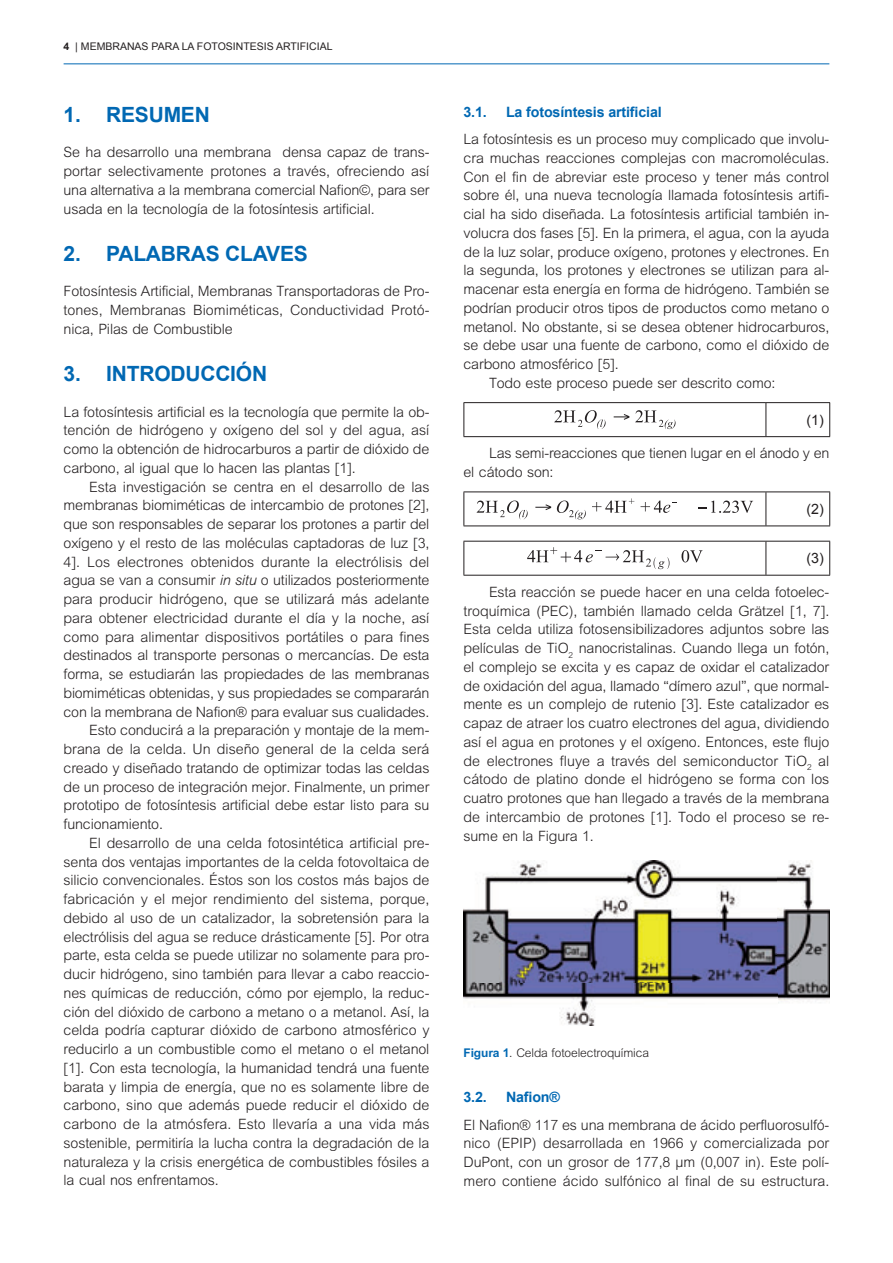
<style>
.page{position:relative;width:893px;height:1263px;background:#fff}
.page>*{position:absolute;margin:0;border:0;box-sizing:border-box;transform-origin:0 0}
.t1{font:700 21px "Arial";letter-spacing:-.01em;color:#0168b3}
.t2{font:300 14.25px/18.8px "M Arial";letter-spacing:-.01em;color:#231f20;text-align:justify}
.t3{font:700 14.25px "Arial";letter-spacing:-.01em;color:#0168b3}
.t4{font:14.25px "Arial";color:#231f20}
.t5{font:300 12px "M Arial";letter-spacing:-.01em;color:#231f20}
.t6{font:10.5px "Arial";color:#231f20}
.s1{font-weight:700}
.s2{font-style:italic}
.s3{font-weight:700;color:#0168b3}
</style>
<div class="page">
<hr style="left:64px;top:63px;width:765px;height:1px;background:#0168b3">
<hr style="left:463px;top:402px;width:303px;height:1px;background:#231f20">
<hr style="left:463px;top:403px;width:1px;height:33px;background:#231f20">
<hr style="left:766px;top:402px;width:64px;height:1px;background:#231f20">
<hr style="left:765px;top:403px;width:1px;height:33px;background:#231f20">
<hr style="left:829px;top:403px;width:1px;height:33px;background:#231f20">
<hr style="left:463px;top:436px;width:367px;height:1px;background:#231f20">
<svg style="left:635px;top:410px;width:40px;height:19px"></svg>
<svg style="left:554px;top:410px;width:51px;height:19px"></svg>
<svg style="left:613px;top:414px;width:16px;height:6px"></svg>
<hr style="left:463px;top:492px;width:303px;height:1px;background:#231f20">
<hr style="left:463px;top:492px;width:1px;height:34px;background:#231f20">
<hr style="left:766px;top:492px;width:64px;height:1px;background:#231f20">
<hr style="left:765px;top:492px;width:1px;height:34px;background:#231f20">
<hr style="left:829px;top:492px;width:1px;height:34px;background:#231f20">
<hr style="left:463px;top:526px;width:367px;height:1px;background:#231f20">
<svg style="left:698px;top:501px;width:55px;height:12px"></svg>
<svg style="left:535px;top:504px;width:16px;height:6px"></svg>
<svg style="left:640px;top:501px;width:37px;height:12px"></svg>
<svg style="left:592px;top:498px;width:42px;height:15px"></svg>
<svg style="left:557px;top:501px;width:28px;height:18px"></svg>
<svg style="left:476px;top:501px;width:51px;height:18px"></svg>
<hr style="left:463px;top:541px;width:303px;height:1px;background:#231f20">
<hr style="left:463px;top:542px;width:1px;height:33px;background:#231f20">
<hr style="left:766px;top:541px;width:64px;height:1px;background:#231f20">
<hr style="left:765px;top:542px;width:1px;height:33px;background:#231f20">
<hr style="left:829px;top:542px;width:1px;height:33px;background:#231f20">
<hr style="left:463px;top:575px;width:367px;height:1px;background:#231f20">
<svg style="left:527px;top:547px;width:142px;height:22px"></svg>
<svg style="left:681px;top:550px;width:21px;height:13px"></svg>
<img style="left:463px;top:860px;width:366px;height:165px">
<p class="t6" style="left:64px;top:41px;width:270px"><span class="s1">4</span> | MEMBRANAS PARA LA FOTOSINTESIS ARTIFICIAL</p>
<h1 class="t1" style="left:64px;top:103px;width:148px">1. RESUMEN</h1>
<p class="t2" style="left:64px;top:144px;width:367px">Se ha desarrollo una membrana densa capaz de trans&shy;portar selectivamente protones a través, ofreciendo así una alternativa a la membrana comercial Nafion©, para ser usada en la tecnología de la fotosíntesis artificial.</p>
<h1 class="t1" style="left:64px;top:242px;width:246px">2. PALABRAS CLAVES</h1>
<p class="t2" style="left:64px;top:283px;width:367px">Fotosíntesis Artificial, Membranas Transportadoras de Pro&shy;tones, Membranas Biomiméticas, Conductividad Protó&shy;nica, Pilas de Combustible</p>
<h1 class="t1" style="left:64px;top:362px;width:205px">3. INTRODUCCIÓN</h1>
<p class="t2" style="left:64px;top:403px;width:367px">La fotosíntesis artificial es la tecnología que permite la ob&shy;tención de hidrógeno y oxígeno del sol y del agua, así como la obtención de hidrocarburos a partir de dióxido de carbono, al igual que lo hacen las plantas [1].</p>
<p class="t2" style="left:89px;top:478px;width:342px">Esta investigación se centra en el desarrollo de las</p>
<p class="t2" style="left:64px;top:497px;width:367px">membranas biomiméticas de intercambio de protones [2],</p>
<p class="t2" style="left:64px;top:516px;width:367px">que son responsables de separar los protones a partir del</p>
<p class="t2" style="left:64px;top:535px;width:367px">oxígeno y el resto de las moléculas captadoras de luz [3,</p>
<p class="t2" style="left:64px;top:553px;width:367px">4]. Los electrones obtenidos durante la electrólisis del</p>
<p class="t2" style="left:64px;top:572px;width:367px">agua se van a consumir <span class="s2">in situ</span> o utilizados posteriormente</p>
<p class="t2" style="left:64px;top:591px;width:367px">para producir hidrógeno, que se utilizará más adelante</p>
<p class="t2" style="left:64px;top:610px;width:367px">para obtener electricidad durante el día y la noche, así</p>
<p class="t2" style="left:64px;top:628px;width:367px">como para alimentar dispositivos portátiles o para fines</p>
<p class="t2" style="left:64px;top:647px;width:367px">destinados al transporte personas o mercancías. De esta</p>
<p class="t2" style="left:64px;top:666px;width:367px">forma, se estudiarán las propiedades de las membranas</p>
<p class="t2" style="left:64px;top:685px;width:367px">biomiméticas obtenidas, y sus propiedades se compararán</p>
<p class="t2" style="left:64px;top:703px;width:367px">con la membrana de Nafion® para evaluar sus cualidades.</p>
<p class="t2" style="left:89px;top:722px;width:342px">Esto conducirá a la preparación y montaje de la mem-</p>
<p class="t2" style="left:64px;top:741px;width:367px">brana de la celda. Un diseño general de la celda será</p>
<p class="t2" style="left:64px;top:760px;width:367px">creado y diseñado tratando de optimizar todas las celdas</p>
<p class="t2" style="left:64px;top:778px;width:367px">de un proceso de integración mejor. Finalmente, un primer</p>
<p class="t2" style="left:64px;top:797px;width:367px">prototipo de fotosíntesis artificial debe estar listo para su</p>
<p class="t2" style="left:64px;top:816px;width:101px">funcionamiento.</p>
<p class="t2" style="left:89px;top:835px;width:342px">El desarrollo de una celda fotosintética artificial pre-</p>
<p class="t2" style="left:64px;top:853px;width:367px">senta dos ventajas importantes de la celda fotovoltaica de</p>
<p class="t2" style="left:64px;top:872px;width:367px">silicio convencionales. Éstos son los costos más bajos de</p>
<p class="t2" style="left:64px;top:891px;width:367px">fabricación y el mejor rendimiento del sistema, porque,</p>
<p class="t2" style="left:64px;top:910px;width:367px">debido al uso de un catalizador, la sobretensión para la</p>
<p class="t2" style="left:64px;top:928px;width:367px">electrólisis del agua se reduce drásticamente [5]. Por otra</p>
<p class="t2" style="left:64px;top:947px;width:367px">parte, esta celda se puede utilizar no solamente para pro-</p>
<p class="t2" style="left:64px;top:966px;width:367px">ducir hidrógeno, sino también para llevar a cabo reaccio-</p>
<p class="t2" style="left:64px;top:985px;width:367px">nes químicas de reducción, cómo por ejemplo, la reduc-</p>
<p class="t2" style="left:64px;top:1003px;width:367px">ción del dióxido de carbono a metano o a metanol. Así, la</p>
<p class="t2" style="left:64px;top:1022px;width:367px">celda podría capturar dióxido de carbono atmosférico y</p>
<p class="t2" style="left:64px;top:1041px;width:367px">reducirlo a un combustible como el metano o el metanol</p>
<p class="t2" style="left:64px;top:1060px;width:367px">[1]. Con esta tecnología, la humanidad tendrá una fuente</p>
<p class="t2" style="left:64px;top:1078px;width:367px">barata y limpia de energía, que no es solamente libre de</p>
<p class="t2" style="left:64px;top:1097px;width:367px">carbono, sino que además puede reducir el dióxido de</p>
<p class="t2" style="left:64px;top:1116px;width:367px">carbono de la atmósfera. Esto llevaría a una vida más</p>
<p class="t2" style="left:64px;top:1135px;width:367px">sostenible, permitiría la lucha contra la degradación de la</p>
<p class="t2" style="left:64px;top:1153px;width:367px">naturaleza y la crisis energética de combustibles fósiles a</p>
<p class="t2" style="left:64px;top:1172px;width:157px">la cual nos enfrentamos.</p>
<p class="t3" style="left:463px;top:104px;width:25px">3.1.</p>
<p class="t3" style="left:506px;top:104px;width:157px">La fotosíntesis artificial</p>
<p class="t2" style="left:463px;top:131px;width:367px">La fotosíntesis es un proceso muy complicado que involu-</p>
<p class="t2" style="left:463px;top:150px;width:367px">cra muchas reacciones complejas con macromoléculas.</p>
<p class="t2" style="left:463px;top:168px;width:367px">Con el fin de abreviar este proceso y tener más control</p>
<p class="t2" style="left:463px;top:187px;width:367px">sobre él, una nueva tecnología llamada fotosíntesis artifi-</p>
<p class="t2" style="left:463px;top:206px;width:367px">cial ha sido diseñada. La fotosíntesis artificial también in-</p>
<p class="t2" style="left:463px;top:225px;width:367px">volucra dos fases [5]. En la primera, el agua, con la ayuda</p>
<p class="t2" style="left:463px;top:243px;width:367px">de la luz solar, produce oxígeno, protones y electrones. En</p>
<p class="t2" style="left:463px;top:262px;width:367px">la segunda, los protones y electrones se utilizan para al-</p>
<p class="t2" style="left:463px;top:281px;width:367px">macenar esta energía en forma de hidrógeno. También se</p>
<p class="t2" style="left:463px;top:300px;width:367px">podrían producir otros tipos de productos como metano o</p>
<p class="t2" style="left:463px;top:318px;width:367px">metanol. No obstante, si se desea obtener hidrocarburos,</p>
<p class="t2" style="left:463px;top:337px;width:367px">se debe usar una fuente de carbono, como el dióxido de</p>
<p class="t2" style="left:463px;top:356px;width:157px">carbono atmosférico [5].</p>
<p class="t2" style="left:489px;top:375px;width:288px">Todo este proceso puede ser descrito como:</p>
<p class="t4" style="left:806px;top:412px;width:19px">(1)</p>
<p class="t2" style="left:463px;top:445px;width:367px;text-indent:26px">Las semi-reacciones que tienen lugar en el ánodo y en el cátodo son:</p>
<p class="t4" style="left:806px;top:501px;width:19px">(2)</p>
<p class="t4" style="left:806px;top:550px;width:19px">(3)</p>
<p class="t2" style="left:463px;top:584px;width:367px;text-indent:26px">Esta reacción se puede hacer en una celda fotoelec&shy;troquímica (PEC), también llamado celda Grätzel [1, 7].<br>Esta celda utiliza fotosensibilizadores adjuntos sobre las películas de TiO<sub>2</sub> nanocristalinas. Cuando llega un fotón, el complejo se excita y es capaz de oxidar el catalizador de oxidación del agua, llamado “dímero azul”, que normal&shy;mente es un complejo de rutenio [3]. Este catalizador es capaz de atraer los cuatro electrones del agua, dividiendo así el agua en protones y el oxígeno. Entonces, este flujo de electrones fluye a través del semiconductor TiO<sub>2</sub> al cátodo de platino donde el hidrógeno se forma con los cuatro protones que han llegado a través de la membrana de intercambio de protones [1]. Todo el proceso se re&shy;sume en la Figura 1.</p>
<p class="t5" style="left:463px;top:1049px;width:187px"><span class="s3">Figura 1</span>. Celda fotoelectroquímica</p>
<p class="t3" style="left:463px;top:1090px;width:25px">3.2.</p>
<p class="t3" style="left:506px;top:1090px;width:55px">Nafion®</p>
<p class="t2" style="left:463px;top:1117px;width:367px">El Nafion® 117 es una membrana de ácido perfluorosulfó&shy;nico (EPIP) desarrollada en 1966 y comercializada por DuPont, con un grosor de 177,8 µm (0,007 in). Este polí&shy;mero contiene ácido sulfónico al final de su estructura.</p>
</div>
